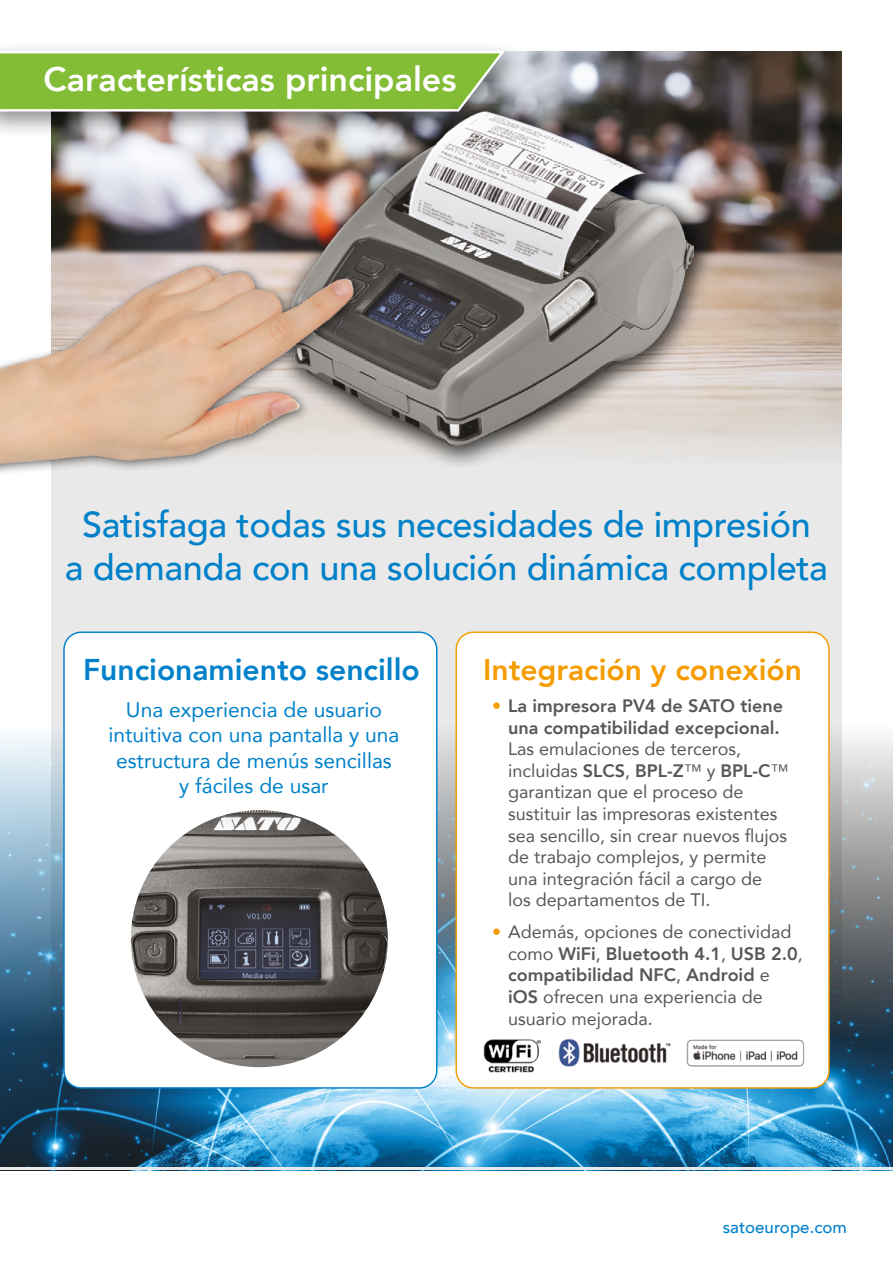
<style>
.page{position:relative;width:893px;height:1263px;background:#fff}
.page>*{position:absolute;margin:0;border:0;box-sizing:border-box;transform-origin:0 0}
.t1{font:500 36px/43.2px "Avenir";letter-spacing:-.01em;color:#0081c9;text-align:center}
.t2{font:800 34.05px "Avenir";color:#fff}
.t3{font:800 30px "Avenir";color:#0081c9}
.t4{font:800 30px "Avenir";color:#f59c00}
.t5{font:21px/25.2px "Avenir";color:#0081c9;text-align:center}
.t6{font:18px/21.6px "Avenir";color:#575756}
.t7{font:800 18px/21.6px "Avenir";color:#575756;text-align:right}
.t8{font:500 16.8px "Avenir";color:#0081c9}
.s1{font-weight:400;color:#f59c00}
.s2{font-weight:800}
.s3{font-style:inherit}
.s4{color:#f59c00}
</style>
<div class="page">
<div style="left:51px;top:51px;width:791px;height:1117px;background:#e9e9e9"></div>
<img style="left:0;top:725px;width:893px;height:443px">
<img style="left:51px;top:51px;width:791px;height:401px">
<hr style="left:0;top:1168px;width:893px;height:2px;background:#e9e9e9">
<div style="left:0;top:41px;width:527px;height:98px;background:#000;opacity:.45"></div>
<svg style="left:0;top:50px;width:507px;height:63px;background:#8ebf4a"></svg>
<div style="left:64px;top:632px;width:373px;height:456px;background:#fff;border-radius:17px"></div>
<div style="left:456px;top:632px;width:373px;height:456px;background:#fff;border-radius:17px"></div>
<div style="left:271px;top:94px;width:447px;height:377px;background:#000;opacity:.75"></div>
<img style="left:290px;top:97px;width:404px;height:348px">
<img style="left:0;top:146px;width:410px;height:327px">
<img style="left:128px;top:808px;width:262px;height:262px;border-radius:131px">
<img style="left:484px;top:1039px;width:56px;height:34px">
<img style="left:559px;top:1038px;width:112px;height:29px">
<img style="left:686px;top:1039px;width:119px;height:28px">
<h2 class="t2" style="left:44px;top:53px;width:414px">Características principales</h2>
<h1 class="t1" style="left:65px;top:501px;width:764px">Satisfaga todas sus necesidades de impresión<br>a demanda con una solución dinámica completa</h1>
<h3 class="t3" style="left:83px;top:646px;width:338px">Funcionamiento sencillo</h3>
<p class="t5" style="left:108px;top:697px;width:293px">Una experiencia de usuario intuitiva con una pantalla y una estructura de menús sencillas y fáciles de usar</p>
<h3 class="t4" style="left:483px;top:646px;width:320px">Integración y conexión</h3>
<p class="t7" style="left:492px;top:695px;width:293px"><span class="s1">•</span> La impresora PV4 de SATO tiene una compatibilidad excepcional.</p>
<p class="t6" style="left:508px;top:738px;width:282px">Las emulaciones de terceros, incluidas <span class="s2">SLCS</span>, <span class="s2">BPL-Z</span><span class="s3">™</span> y <span class="s2">BPL-C</span><span class="s3">™ </span>garantizan que el proceso de sustituir las impresoras existentes sea sencillo, sin crear nuevos flujos de trabajo complejos, y permite una integración fácil a cargo de los departamentos de TI.</p>
<p class="t6" style="left:508px;top:921px;width:296px;text-indent:-16px"><span class="s4">•</span> Además, opciones de conectividad como <span class="s2">WiFi</span>, <span class="s2">Bluetooth 4.1</span>, <span class="s2">USB 2.0</span>, <span class="s2">compatibilidad NFC</span>, <span class="s2">Android</span> e <span class="s2">iOS</span> ofrecen una experiencia de usuario mejorada.</p>
<p class="t8" style="left:723px;top:1213px;width:126px">satoeurope.com</p>
</div>
